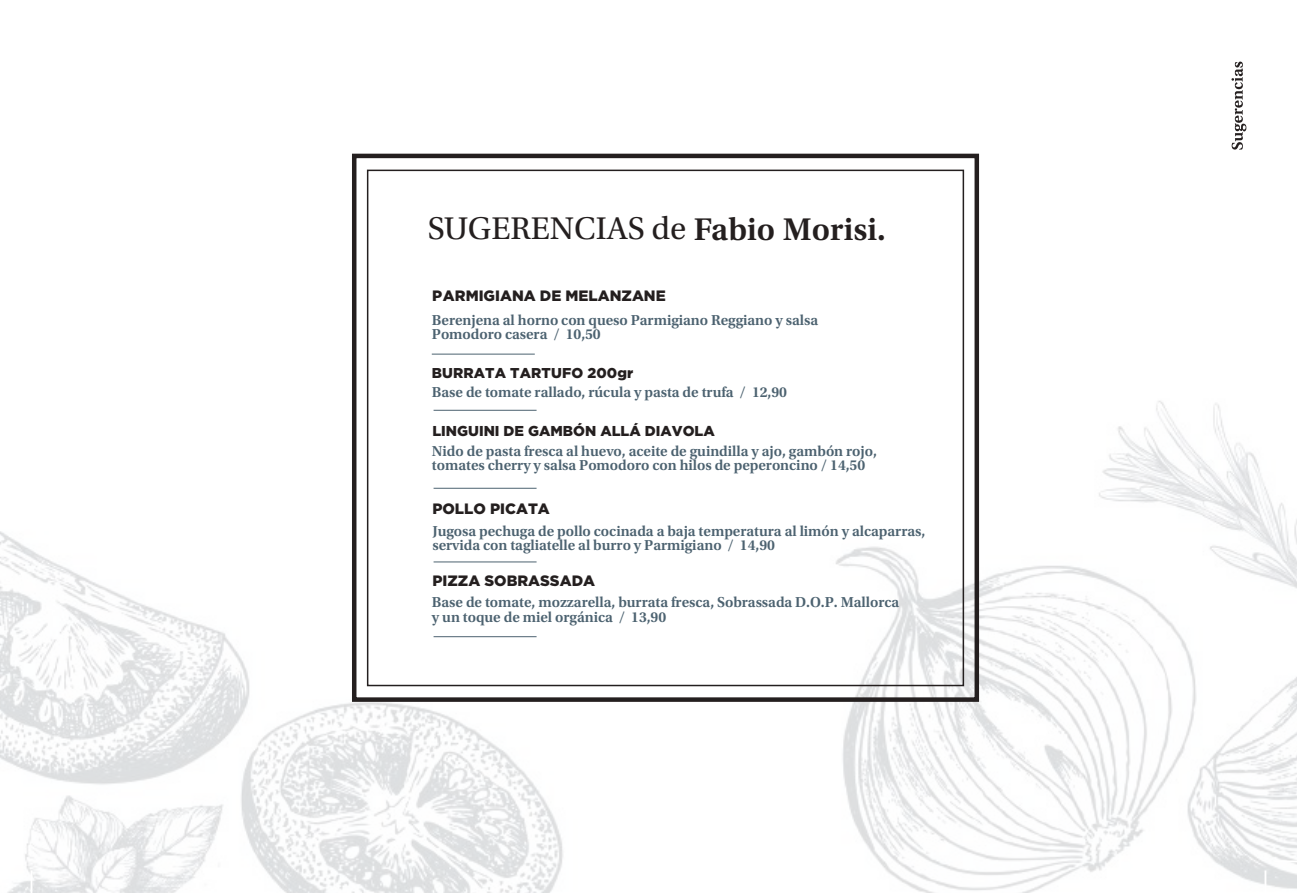
<style>
.page{position:relative;width:1297px;height:893px;background:#fff}
.page>*{position:absolute;margin:0;border:0;box-sizing:border-box;transform-origin:0 0}
.t1{font:33px "Utopia Std";color:#241f1f}
.t2{font:600 15.15px/14.2px "Utopia Std";letter-spacing:-.005em;color:#4c6270}
.t3{font:900 15px "Gotham";color:#241f1f}
.t4{font:900 14.25px "Gotham";color:#241f1f}
.s1{font-weight:600}
</style>
<div class="page">
<img style="left:0;top:61px;width:1296px;height:831px">
<hr style="left:0;top:860px;width:22px;height:2px;background:#fff">
<hr style="left:1274px;top:860px;width:22px;height:2px;background:#fff">
<svg style="left:31px;top:870px;width:1px;height:22px"></svg>
<hr style="left:1264px;top:870px;width:2px;height:22px;background:#fff">
<div style="left:367px;top:169px;width:596px;height:517px;border:2px solid #241f1f"></div>
<div style="left:352px;top:154px;width:626px;height:547px;border:4px solid #241f1f"></div>
<svg style="left:1231px;top:62px;width:15px;height:88px"></svg>
<hr style="left:433px;top:636px;width:103px;height:1px;background:#4c6270">
<hr style="left:433px;top:487px;width:103px;height:1px;background:#4c6270">
<hr style="left:433px;top:410px;width:103px;height:1px;background:#4c6270">
<hr style="left:433px;top:561px;width:103px;height:1px;background:#4c6270">
<hr style="left:431px;top:353px;width:103px;height:1px;background:#4c6270">
<h1 class="t1" style="left:427px;top:211px;width:459px">SUGERENCIAS de <span class="s1">Fabio Morisi.</span></h1>
<p class="t3" style="left:432px;top:285px;width:235px">PARMIGIANA DE MELANZANE</p>
<p class="t2" style="left:432px;top:313px;width:388px">Berenjena al horno con queso Parmigiano Reggiano y salsa<br>Pomodoro casera / 10,50</p>
<p class="t4" style="left:432px;top:363px;width:203px">BURRATA TARTUFO 200gr</p>
<p class="t2" style="left:432px;top:385px;width:356px">Base de tomate rallado, rúcula y pasta de trufa / 12,90</p>
<p class="t4" style="left:432px;top:420px;width:284px">LINGUINI DE GAMBÓN ALLÁ DIAVOLA</p>
<p class="t2" style="left:432px;top:443px;width:446px">Nido de pasta fresca al huevo, aceite de guindilla y ajo, gambón rojo, tomates cherry y salsa Pomodoro con hilos de peperoncino / 14,50</p>
<p class="t3" style="left:432px;top:497px;width:119px">POLLO PICATA</p>
<p class="t2" style="left:432px;top:523px;width:494px">Jugosa pechuga de pollo cocinada a baja temperatura al limón y alcaparras, servida con tagliatelle al burro y Parmigiano / 14,90</p>
<p class="t3" style="left:432px;top:570px;width:164px">PIZZA SOBRASSADA</p>
<p class="t2" style="left:432px;top:594px;width:469px;line-height:15px">Base de tomate, mozzarella, burrata fresca, Sobrassada D.O.P. Mallorca y un toque de miel orgánica / 13,90</p>
</div>
